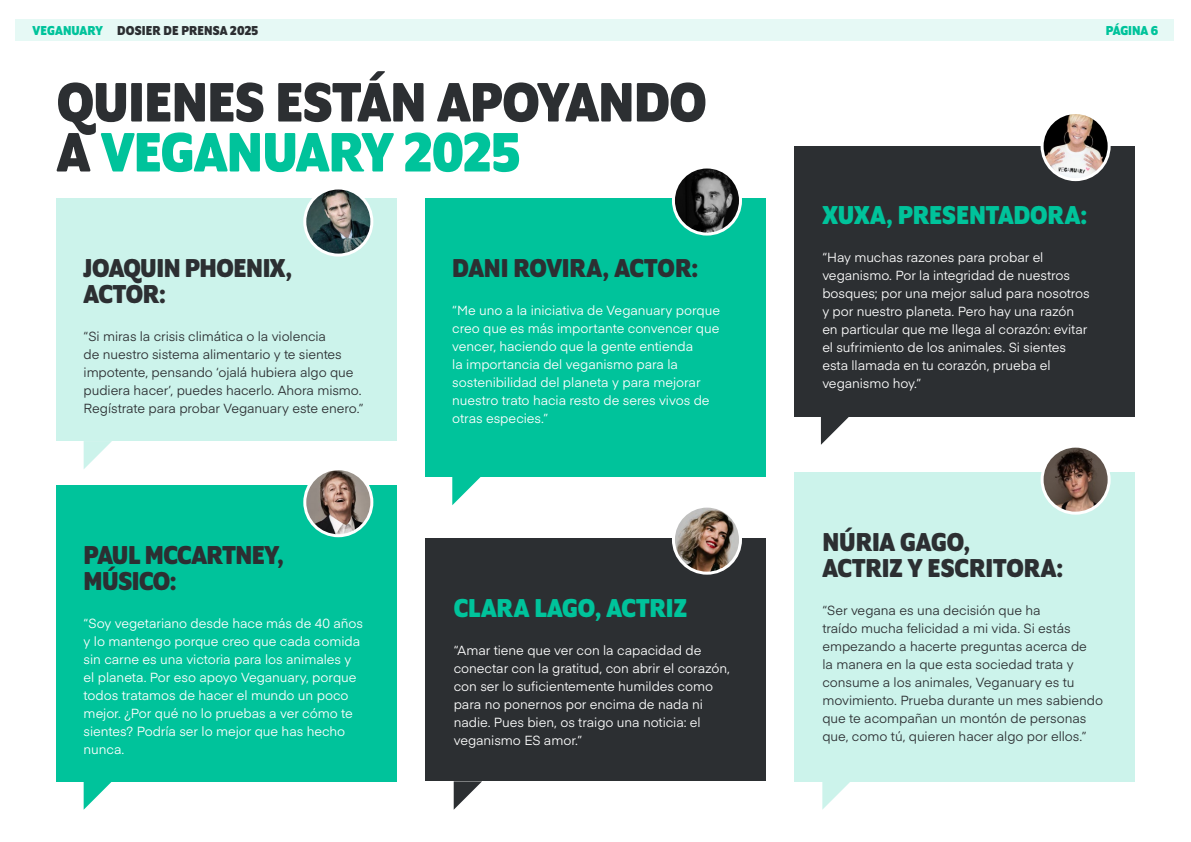
<style>
.page{position:relative;width:1191px;height:842px;background:#fff}
.page>*{position:absolute;margin:0;border:0;box-sizing:border-box;transform-origin:0 0}
.t1{font:700 60px/50px "Program OT";letter-spacing:-.015em;color:#2c2f32}
.t2{font:700 28px/26px "Program OT";letter-spacing:-.015em;color:#2c2f32}
.t3{font:700 28px "Program OT";letter-spacing:-.005em;color:#00c39b}
.t4{font:700 14px "Program OT";letter-spacing:.01em;color:#2c2f32}
.t5{font:700 14px "Program OT";letter-spacing:-.005em;color:#00c39b}
.t6{font:13px/18px "Eina 01";letter-spacing:-.005em;color:#fff}
.t7{font:13px/18px "Eina 01";letter-spacing:-.005em;color:#2c2f32}
.s1{color:#00c39b}
</style>
<div class="page">
<div style="left:16px;top:19px;width:1158px;height:22px;background:#e6f9f5"></div>
<div style="left:57px;top:485px;width:340px;height:297px;background:#00c39b"></div>
<svg style="left:84px;top:782px;width:28px;height:28px"></svg>
<img style="left:306px;top:471px;width:66px;height:65px">
<div style="left:303px;top:467px;width:70px;height:70px;border:3px solid #fff;border-radius:50%"></div>
<div style="left:425px;top:539px;width:340px;height:242px;background:#2c2f32"></div>
<img style="left:673px;top:506px;width:67px;height:67px;border-radius:34px">
<div style="left:672px;top:505px;width:70px;height:70px;border:3px solid #fff;border-radius:50%"></div>
<svg style="left:454px;top:781px;width:28px;height:29px"></svg>
<div style="left:425px;top:199px;width:340px;height:278px;background:#00c39b"></div>
<img style="left:673px;top:167px;width:67px;height:67px;border-radius:34px">
<div style="left:672px;top:165px;width:70px;height:71px;border:3px solid #fff;border-radius:50%"></div>
<svg style="left:452px;top:477px;width:28px;height:28px"></svg>
<div style="left:57px;top:198px;width:340px;height:243px;background:#ccf3eb"></div>
<img style="left:305px;top:188px;width:67px;height:67px;border-radius:34px">
<div style="left:303px;top:187px;width:70px;height:70px;border:3px solid #fff;border-radius:50%"></div>
<svg style="left:84px;top:441px;width:28px;height:28px"></svg>
<div style="left:794px;top:472px;width:340px;height:310px;background:#ccf3eb"></div>
<img style="left:1042px;top:446px;width:67px;height:67px;border-radius:34px">
<div style="left:1040px;top:445px;width:70px;height:70px;border:3px solid #fff;border-radius:50%"></div>
<svg style="left:822px;top:782px;width:28px;height:28px"></svg>
<div style="left:794px;top:146px;width:340px;height:271px;background:#2c2f32"></div>
<img style="left:1042px;top:113px;width:67px;height:67px;border-radius:34px">
<div style="left:1040px;top:111px;width:70px;height:70px;border:3px solid #fff;border-radius:50%"></div>
<svg style="left:821px;top:417px;width:28px;height:28px"></svg>
<p class="t4" style="left:33px;top:22px;width:227px"><span class="s1">VEGANUARY</span> DOSIER DE PRENSA 2025</p>
<p class="t5" style="left:1105px;top:22px;width:54px">PÁGINA 6</p>
<h1 class="t1" style="left:57px;top:76px;width:651px">QUIENES ESTÁN APOYANDO<br>A <span class="s1">VEGANUARY 2025</span></h1>
<h2 class="t2" style="left:84px;top:254px;width:210px">JOAQUIN PHOENIX,<br>ACTOR:</h2>
<p class="t7" style="left:84px;top:326px;width:281px">“Si miras la crisis climática o la violencia<br>de nuestro sistema alimentario y te sientes impotente, pensando ‘ojalá hubiera algo que pudiera hacer’, puedes hacerlo. Ahora mismo.<br>Regístrate para probar Veganuary este enero.”</p>
<h2 class="t2" style="left:84px;top:541px;width:202px">PAUL MCCARTNEY,<br>MÚSICO:</h2>
<p class="t6" style="left:84px;top:613px;width:281px">“Soy vegetariano desde hace más de 40 años y lo mantengo porque creo que cada comida sin carne es una victoria para los animales y el planeta. Por eso apoyo Veganuary, porque todos tratamos de hacer el mundo un poco mejor. ¿Por qué no lo pruebas a ver cómo te sientes? Podría ser lo mejor que has hecho nunca.</p>
<h2 class="t2" style="left:452px;top:254px;width:247px">DANI ROVIRA, ACTOR:</h2>
<p class="t6" style="left:452px;top:300px;width:269px">“Me uno a la iniciativa de Veganuary porque creo que es más importante convencer que vencer, haciendo que la gente entienda<br>la importancia del veganismo para la sostenibilidad del planeta y para mejorar nuestro trato hacia resto de seres vivos de otras especies.”</p>
<h2 class="t3" style="left:454px;top:592px;width:235px">CLARA LAGO, ACTRIZ</h2>
<p class="t6" style="left:454px;top:640px;width:278px">“Amar tiene que ver con la capacidad de conectar con la gratitud, con abrir el corazón, con ser lo suficientemente humildes como para no ponernos por encima de nada ni nadie. Pues bien, os traigo una noticia: el veganismo ES amor.”</p>
<h2 class="t3" style="left:822px;top:199px;width:266px">XUXA, PRESENTADORA:</h2>
<p class="t6" style="left:822px;top:248px;width:269px">“Hay muchas razones para probar el veganismo. Por la integridad de nuestros bosques; por una mejor salud para nosotros y por nuestro planeta. Pero hay una razón en particular que me llega al corazón: evitar el sufrimiento de los animales. Si sientes esta llamada en tu corazón, prueba el veganismo hoy.”</p>
<h2 class="t2" style="left:822px;top:528px;width:242px">NÚRIA GAGO,<br>ACTRIZ Y ESCRITORA:</h2>
<p class="t7" style="left:822px;top:600px;width:282px">“Ser vegana es una decisión que ha<br>traído mucha felicidad a mi vida. Si estás empezando a hacerte preguntas acerca de<br>la manera en la que esta sociedad trata y consume a los animales, Veganuary es tu movimiento. Prueba durante un mes sabiendo que te acompañan un montón de personas que, como tú, quieren hacer algo por ellos.”</p>
</div>
